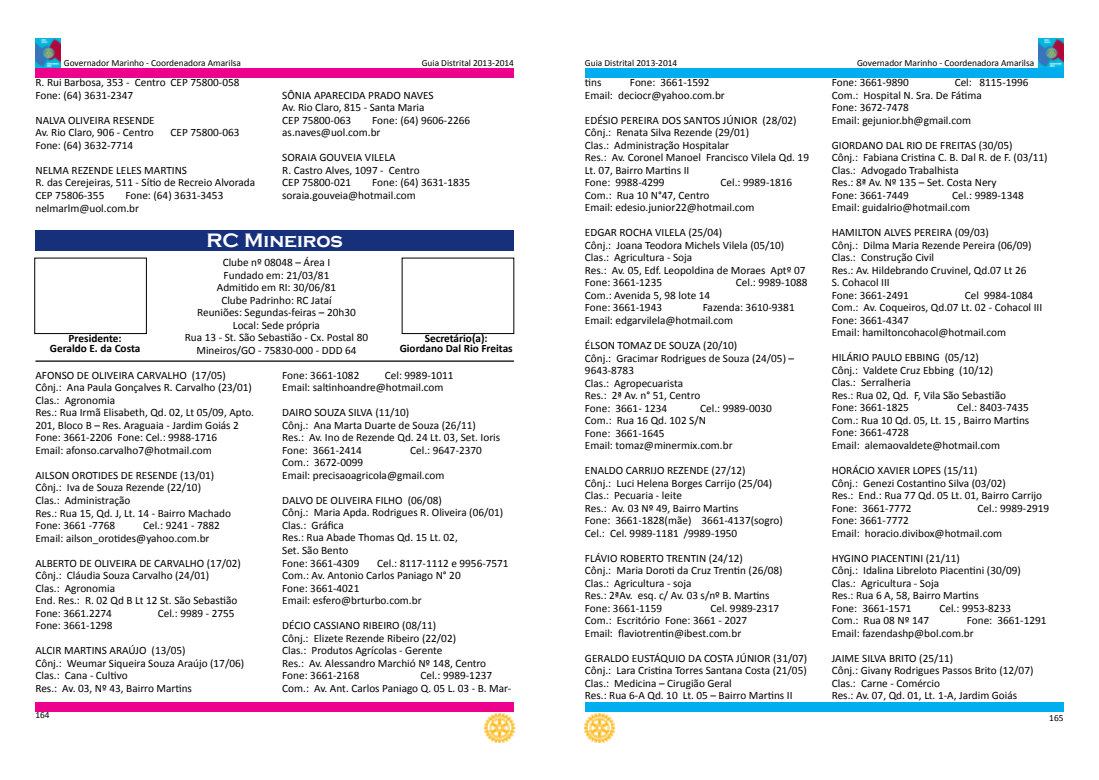
<style>
.page{position:relative;width:1099px;height:780px;background:#fff}
.page>*{position:absolute;margin:0;border:0;box-sizing:border-box;transform-origin:0 0}
.t1{font:700 20px "Copperplate Gothic";color:#fff}
.t2{font:11.25px/12.5px "Calibri";color:#000}
.t3{font:700 11.25px/10px "Calibri";color:#000;text-align:center}
.t4{font:9.38px "Calibri";color:#000}
</style>
<div class="page">
<div style="left:35px;top:69px;width:479px;height:9px;background:#ec008c"></div>
<img style="left:485px;top:713px;width:29px;height:30px">
<div style="left:35px;top:702px;width:479px;height:9px;background:#ec008c"></div>
<div style="left:585px;top:702px;width:478px;height:9px;background:#00aeef"></div>
<img style="left:585px;top:713px;width:29px;height:30px">
<div style="left:585px;top:69px;width:478px;height:9px;background:#00aeef"></div>
<img style="left:35px;top:38px;width:25px;height:29px">
<img style="left:1038px;top:38px;width:25px;height:29px">
<div style="left:35px;top:230px;width:479px;height:21px;background:#17307c"></div>
<hr style="left:35px;top:360px;width:479px;height:2px;background:#000">
<div style="left:402px;top:258px;width:112px;height:76px;border:1px solid #000"></div>
<div style="left:35px;top:258px;width:111px;height:76px;border:1px solid #000"></div>
<p class="t4" style="left:64px;top:56px;width:179px">Governador Marinho - Coordenadora Amarilsa</p>
<p class="t4" style="left:421px;top:56px;width:94px">Guia Distrital 2013-2014</p>
<p class="t2" style="left:35px;top:76px;width:205px">R. Rui Barbosa, 353 - Centro CEP 75800-058<br>Fone: (64) 3631-2347</p>
<p class="t2" style="left:35px;top:114px;width:121px">NALVA OLIVEIRA RESENDE<br>Av. Rio Claro, 906 - Centro</p>
<p class="t2" style="left:170px;top:126px;width:70px">CEP 75800-063</p>
<p class="t2" style="left:35px;top:139px;width:99px">Fone: (64) 3632-7714</p>
<p class="t2" style="left:35px;top:164px;width:221px">NELMA REZENDE LELES MARTINS<br>R. das Cerejeiras, 511 - Sítio de Recreio Alvorada<br>CEP 75806-355</p>
<p class="t2" style="left:35px;top:189px;width:189px;text-indent:90px">Fone: (64) 3631-3453 nelmarlm@uol.com.br</p>
<p class="t2" style="left:282px;top:89px;width:153px">SÔNIA APARECIDA PRADO NAVES<br>Av. Rio Claro, 815 - Santa Maria<br>CEP 75800-063</p>
<p class="t2" style="left:282px;top:114px;width:189px;text-indent:90px">Fone: (64) 9606-2266 as.naves@uol.com.br</p>
<p class="t2" style="left:282px;top:151px;width:139px">SORAIA GOUVEIA VILELA<br>R. Castro Alves, 1097 - Centro<br>CEP 75800-021</p>
<p class="t2" style="left:282px;top:176px;width:189px;text-indent:90px">Fone: (64) 3631-1835 soraia.gouveia@hotmail.com</p>
<h1 class="t1" style="left:206px;top:229px;width:138px">RC Mineiros</h1>
<p class="t2" style="left:185px;top:256px;width:185px;text-align:center">Clube nº 08048 – Área I<br>Fundado em: 21/03/81<br>Admitido em RI: 30/06/81<br>Clube Padrinho: RC Jataí<br>Reuniões: Segundas-feiras – 20h30<br>Local: Sede própria<br>Rua 13 - St. São Sebastião - Cx. Postal 80<br>Mineiros/GO - 75830-000 - DDD 64</p>
<p class="t3" style="left:50px;top:333px;width:92px">Presidente:<br>Geraldo E. da Costa</p>
<p class="t3" style="left:399px;top:333px;width:115px">Secretário(a):<br>Giordano Dal Rio Freitas</p>
<p class="t2" style="left:35px;top:368px;width:220px">AFONSO DE OLIVEIRA CARVALHO (17/05)<br>Cônj.: Ana Paula Gonçalves R. Carvalho (23/01)<br>Clas.: Agronomia<br>Res.: Rua Irmã Elisabeth, Qd. 02, Lt 05/09, Apto.<br>201, Bloco B – Res. Araguaia - Jardim Goiás 2<br>Fone: 3661-2206 Fone: Cel.: 9988-1716<br>Email: afonso.carvalho7@hotmail.com</p>
<p class="t2" style="left:35px;top:468px;width:197px">AILSON OROTIDES DE RESENDE (13/01)<br>Cônj.: Iva de Souza Rezende (22/10)<br>Clas.: Administração<br>Res.: Rua 15, Qd. J, Lt. 14 - Bairro Machado<br>Fone: 3661 -7768</p>
<p class="t2" style="left:35px;top:518px;width:186px;text-indent:108px">Cel.: 9241 - 7882<br>Email: ailson_orotides@yahoo.com.br</p>
<p class="t2" style="left:35px;top:556px;width:207px">ALBERTO DE OLIVEIRA DE CARVALHO (17/02)<br>Cônj.: Cláudia Souza Carvalho (24/01)<br>Clas.: Agronomia<br>End. Res.: R. 02 Qd B Lt 12 St. São Sebastião<br>Fone: 3661.2274</p>
<p class="t2" style="left:158px;top:606px;width:78px">Cel.: 9989 - 2755</p>
<p class="t2" style="left:35px;top:618px;width:79px">Fone: 3661-1298</p>
<p class="t2" style="left:35px;top:643px;width:210px">ALCIR MARTINS ARAÚJO (13/05)<br>Cônj.: Weumar Siqueira Souza Araújo (17/06)<br>Clas.: Cana - Cultivo<br>Res.: Av. 03, Nº 43, Bairro Martins</p>
<p class="t2" style="left:282px;top:368px;width:173px;text-indent:103px">Cel: 9989-1011<br>Email: saltinhoandre@hotmail.com</p>
<p class="t2" style="left:282px;top:406px;width:219px">DAIRO SOUZA SILVA (11/10)<br>Cônj.: Ana Marta Duarte de Souza (26/11)<br>Res.: Av. Ino de Rezende Qd. 24 Lt. 03, Set. Ioris<br>Fone: 3661-2414</p>
<p class="t2" style="left:282px;top:368px;width:79px">Fone: 3661-1082</p>
<p class="t2" style="left:410px;top:443px;width:73px">Cel.: 9647-2370</p>
<p class="t2" style="left:282px;top:456px;width:163px">Com.: 3672-0099<br>Email: precisaoagricola@gmail.com</p>
<p class="t2" style="left:282px;top:493px;width:222px">DALVO DE OLIVEIRA FILHO (06/08)<br>Cônj.: Maria Apda. Rodrigues R. Oliveira (06/01)<br>Clas.: Gráfica<br>Res.: Rua Abade Thomas Qd. 15 Lt. 02,<br>Set. São Bento<br>Fone: 3661-4309</p>
<p class="t2" style="left:282px;top:556px;width:228px;text-indent:95px">Cel.: 8117-1112 e 9956-7571<br>Com.: Av. Antonio Carlos Paniago N° 20<br>Fone: 3661-4021<br>Email: esfero@brturbo.com.br</p>
<p class="t2" style="left:282px;top:618px;width:205px">DÉCIO CASSIANO RIBEIRO (08/11)<br>Cônj.: Elizete Rezende Ribeiro (22/02)<br>Clas.: Produtos Agrícolas - Gerente<br>Res.: Av. Alessandro Marchió Nº 148, Centro Fone: 3661-2168</p>
<p class="t2" style="left:282px;top:668px;width:230px;text-indent:138px">Cel.: 9989-1237<br>Com.: Av. Ant. Carlos Paniago Q. 05 L. 03 - B. Mar-</p>
<p class="t4" style="left:585px;top:56px;width:94px">Guia Distrital 2013-2014</p>
<p class="t4" style="left:857px;top:57px;width:179px">Governador Marinho - Coordenadora Amarilsa</p>
<p class="t2" style="left:585px;top:76px;width:18px">tins</p>
<p class="t2" style="left:585px;top:76px;width:141px;text-indent:45px">Fone: 3661-1592<br>Email: deciocr@yahoo.com.br</p>
<p class="t2" style="left:585px;top:114px;width:225px">EDÉSIO PEREIRA DOS SANTOS JÚNIOR (28/02)<br>Cônj.: Renata Silva Rezende (29/01)<br>Clas.: Administração Hospitalar<br>Res.: Av. Coronel Manoel Francisco Vilela Qd. 19<br>Lt. 07, Bairro Martins II<br>Fone: 9988-4299</p>
<p class="t2" style="left:720px;top:176px;width:73px">Cel.: 9989-1816</p>
<p class="t2" style="left:585px;top:189px;width:171px">Com.: Rua 10 N°47, Centro<br>Email: edesio.junior22@hotmail.com</p>
<p class="t2" style="left:585px;top:226px;width:222px">EDGAR ROCHA VILELA (25/04)<br>Cônj.: Joana Teodora Michels Vilela (05/10)<br>Clas.: Agricultura - Soja<br>Res.: Av. 05, Edf. Leopoldina de Moraes Aptº 07<br>Fone: 3661-1235</p>
<p class="t2" style="left:735px;top:276px;width:73px">Cel.: 9989-1088</p>
<p class="t2" style="left:585px;top:289px;width:127px">Com.: Avenida 5, 98 lote 14<br>Fone: 3661-1943</p>
<p class="t2" style="left:585px;top:301px;width:211px;text-indent:118px">Fazenda: 3610-9381<br>Email: edgarvilela@hotmail.com</p>
<p class="t2" style="left:585px;top:339px;width:211px">ÉLSON TOMAZ DE SOUZA (20/10)<br>Cônj.: Gracimar Rodrigues de Souza (24/05) –<br>9643-8783<br>Clas.: Agropecuarista<br>Res.: 2ª Av. n° 51, Centro<br>Fone: 3661- 1234</p>
<p class="t2" style="left:585px;top:401px;width:188px;text-indent:115px">Cel.: 9989-0030<br>Com.: Rua 16 Qd. 102 S/N<br>Fone: 3661-1645<br>Email: tomaz@minermix.com.br</p>
<p class="t2" style="left:585px;top:463px;width:199px">ENALDO CARRIJO REZENDE (27/12)<br>Cônj.: Luci Helena Borges Carrijo (25/04)<br>Clas.: Pecuaria - leite<br>Res.: Av. 03 Nº 49, Bairro Martins<br>Fone: 3661-1828(mãe) 3661-4137(sogro)<br>Cel.: Cel. 9989-1181 /9989-1950</p>
<p class="t2" style="left:585px;top:551px;width:199px">FLÁVIO ROBERTO TRENTIN (24/12)<br>Cônj.: Maria Doroti da Cruz Trentin (26/08)<br>Clas.: Agricultura - soja<br>Res.: 2ªAv. esq. c/ Av. 03 s/nº B. Martins<br>Fone: 3661-1159</p>
<p class="t2" style="left:585px;top:601px;width:196px;text-indent:125px">Cel. 9989-2317<br>Com.: Escritório Fone: 3661 - 2027<br>Email: flaviotrentin@ibest.com.br</p>
<p class="t2" style="left:585px;top:651px;width:224px">GERALDO EUSTÁQUIO DA COSTA JÚNIOR (31/07)<br>Cônj.: Lara Cristina Torres Santana Costa (21/05)<br>Clas.: Medicina – Cirugião Geral<br>Res.: Rua 6-A Qd. 10 Lt. 05 – Bairro Martins II</p>
<p class="t2" style="left:831px;top:76px;width:198px;text-indent:123px">Cel: 8115-1996<br>Com.: Hospital N. Sra. De Fátima<br>Fone: 3672-7478<br>Email: gejunior.bh@gmail.com</p>
<p class="t2" style="left:831px;top:138px;width:217px">GIORDANO DAL RIO DE FREITAS (30/05)<br>Cônj.: Fabiana Cristina C. B. Dal R. de F. (03/11)<br>Clas.: Advogado Trabalhista<br>Res.: 8ª Av. Nº 135 – Set. Costa Nery<br>Fone: 3661-7449</p>
<p class="t2" style="left:831px;top:76px;width:79px">Fone: 3661-9890</p>
<p class="t2" style="left:831px;top:188px;width:193px;text-indent:120px">Cel.: 9989-1348<br>Email: guidalrio@hotmail.com</p>
<p class="t2" style="left:831px;top:226px;width:201px">HAMILTON ALVES PEREIRA (09/03)<br>Cônj.: Dilma Maria Rezende Pereira (06/09)<br>Clas.: Construção Civil<br>Res.: Av. Hildebrando Cruvinel, Qd.07 Lt 26<br>S. Cohacol III<br>Fone: 3661-2491</p>
<p class="t2" style="left:831px;top:288px;width:212px;text-indent:133px">Cel 9984-1084<br>Com.: Av. Coqueiros, Qd.07 Lt. 02 - Cohacol III<br>Fone: 3661-4347<br>Email: hamiltoncohacol@hotmail.com</p>
<p class="t2" style="left:831px;top:351px;width:176px">HILÁRIO PAULO EBBING (05/12)<br>Cônj.: Valdete Cruz Ebbing (10/12)<br>Clas.: Serralheria<br>Res.: Rua 02, Qd. F, Vila São Sebastião<br>Fone: 3661-1825</p>
<p class="t2" style="left:831px;top:401px;width:199px;text-indent:125px">Cel.: 8403-7435<br>Com.: Rua 10 Qd. 05, Lt. 15 , Bairro Martins<br>Fone: 3661-4728<br>Email: alemaovaldete@hotmail.com</p>
<p class="t2" style="left:831px;top:463px;width:212px">HORÁCIO XAVIER LOPES (15/11)<br>Cônj.: Genezi Costantino Silva (03/02)<br>Res.: End.: Rua 77 Qd. 05 Lt. 01, Bairro Carrijo Fone: 3661-7772</p>
<p class="t2" style="left:977px;top:501px;width:73px">Cel.: 9989-2919</p>
<p class="t2" style="left:831px;top:513px;width:172px">Fone: 3661-7772<br>Email: horacio.divibox@hotmail.com</p>
<p class="t2" style="left:831px;top:551px;width:191px">HYGINO PIACENTINI (21/11)<br>Cônj.: Idalina Libreloto Piacentini (30/09)<br>Clas.: Agricultura - Soja<br>Res.: Rua 6 A, 58, Bairro Martins<br>Fone: 3661-1571</p>
<p class="t2" style="left:939px;top:601px;width:73px">Cel.: 9953-8233</p>
<p class="t2" style="left:831px;top:613px;width:216px;text-indent:135px">Fone: 3661-1291<br>Email: fazendashp@bol.com.br</p>
<p class="t2" style="left:831px;top:651px;width:203px">JAIME SILVA BRITO (25/11)<br>Cônj.: Givany Rodrigues Passos Brito (12/07)<br>Clas.: Carne - Comércio<br>Res.: Av. 07, Qd. 01, Lt. 1-A, Jardim Goiás</p>
<p class="t2" style="left:831px;top:613px;width:99px">Com.: Rua 08 Nº 147</p>
<p class="t4" style="left:35px;top:708px;width:16px">164</p>
<p class="t4" style="left:1049px;top:711px;width:16px">165</p>
</div>
